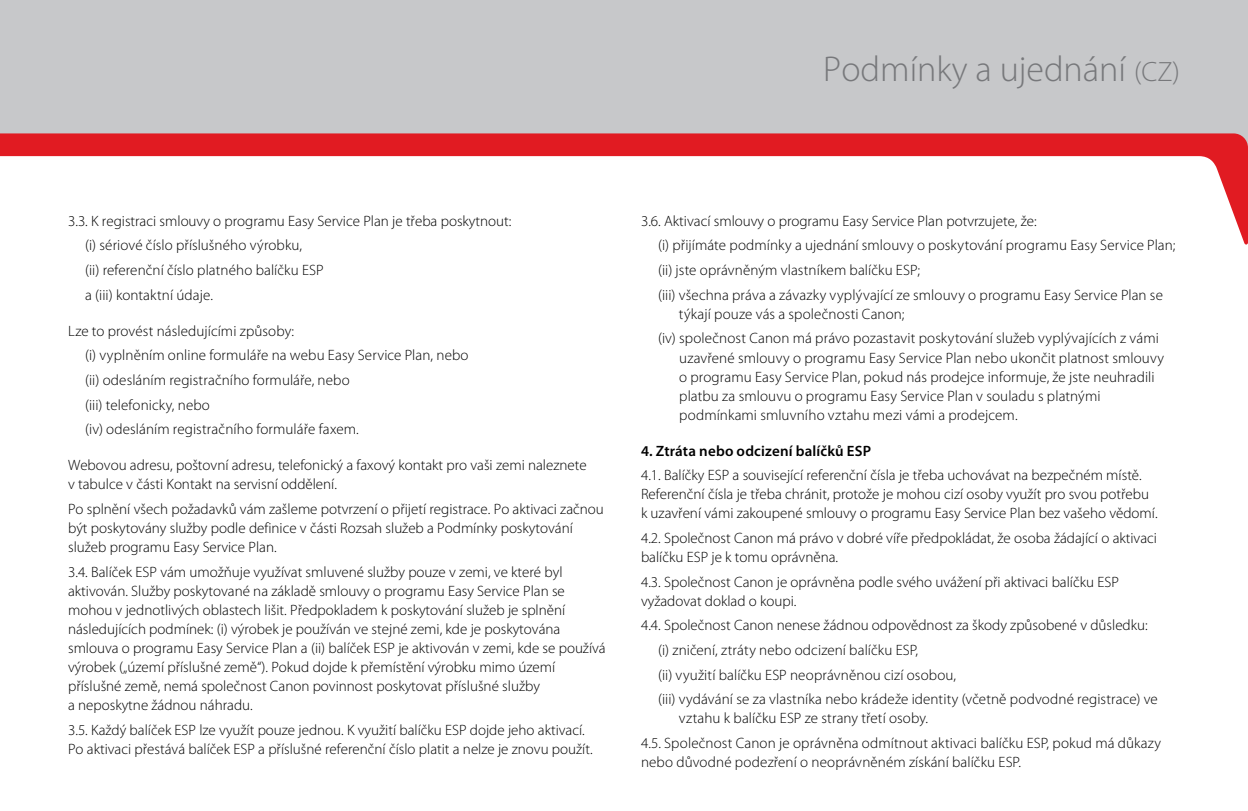
<style>
.page{position:relative;width:1248px;height:811px;background:#fff}
.page>*{position:absolute;margin:0;border:0;box-sizing:border-box;transform-origin:0 0}
.t1{font:300 36px "Myriad Pro";color:#77787b}
.t2{font:300 15px/19px "Myriad Pro";color:#000}
.t3{font:600 15px "Myriad Pro";letter-spacing:.01em;color:#000}
.s1{font-size:28px}
</style>
<div class="page">
<div style="left:0;top:0;width:1247px;height:133px;background:#c7c8ca"></div>
<svg style="left:0;top:133px;width:1247px;height:111px"></svg>
<h1 class="t1" style="left:823px;top:49px;width:358px">Podmínky a ujednání <span class="s1">(CZ)</span></h1>
<p class="t2" style="left:85px;top:208px;width:428px;line-height:24.6px;text-indent:-17px">3.3. K registraci smlouvy o programu Easy Service Plan je třeba poskytnout: (i) sériové číslo příslušného výrobku,<br>(ii) referenční číslo platného balíčku ESP<br>a (iii) kontaktní údaje.</p>
<p class="t2" style="left:85px;top:319px;width:385px;line-height:24.6px;text-indent:-17px">Lze to provést následujícími způsoby:<br>(i) vyplněním online formuláře na webu Easy Service Plan, nebo (ii) odesláním registračního formuláře, nebo<br>(iii) telefonicky, nebo<br>(iv) odesláním registračního formuláře faxem.</p>
<p class="t2" style="left:68px;top:456px;width:520px">Webovou adresu, poštovní adresu, telefonický a faxový kontakt pro vaši zemi naleznete v tabulce v části Kontakt na servisní oddělení.</p>
<p class="t2" style="left:68px;top:500px;width:537px">Po splnění všech požadavků vám zašleme potvrzení o přijetí registrace. Po aktivaci začnou být poskytovány služby podle definice v části Rozsah služeb a Podmínky poskytování služeb programu Easy Service Plan.</p>
<p class="t2" style="left:68px;top:562px;width:539px">3.4. Balíček ESP vám umožňuje využívat smluvené služby pouze v zemi, ve které byl aktivován. Služby poskytované na základě smlouvy o programu Easy Service Plan se mohou v jednotlivých oblastech lišit. Předpokladem k poskytování služeb je splnění následujících podmínek: (i) výrobek je používán ve stejné zemi, kde je poskytována smlouva o programu Easy Service Plan a (ii) balíček ESP je aktivován v zemi, kde se používá výrobek („území příslušné země“). Pokud dojde k přemístění výrobku mimo území příslušné země, nemá společnost Canon povinnost poskytovat příslušné služby<br>a neposkytne žádnou náhradu.</p>
<p class="t2" style="left:68px;top:720px;width:526px">3.5. Každý balíček ESP lze využít pouze jednou. K využití balíčku ESP dojde jeho aktivací.<br>Po aktivaci přestává balíček ESP a příslušné referenční číslo platit a nelze je znovu použít.</p>
<p class="t2" style="left:658px;top:209px;width:519px;line-height:24.6px;text-indent:-17px">3.6. Aktivací smlouvy o programu Easy Service Plan potvrzujete, že:<br>(i) přijímáte podmínky a ujednání smlouvy o poskytování programu Easy Service Plan; (ii) jste oprávněným vlastníkem balíčku ESP;<br>(iii) všechna práva a závazky vyplývající ze smlouvy o programu Easy Service Plan se</p>
<p class="t2" style="left:658px;top:302px;width:502px;line-height:24.6px;text-indent:21px">týkají pouze vás a společnosti Canon;<br>(iv) společnost Canon má právo pozastavit poskytování služeb vyplývajících z vámi</p>
<p class="t2" style="left:679px;top:348px;width:486px">uzavřené smlouvy o programu Easy Service Plan nebo ukončit platnost smlouvy o programu Easy Service Plan, pokud nás prodejce informuje, že jste neuhradili platbu za smlouvu o programu Easy Service Plan v souladu s platnými podmínkami smluvního vztahu mezi vámi a prodejcem.</p>
<p class="t3" style="left:641px;top:441px;width:232px">4. Ztráta nebo odcizení balíčků ESP</p>
<p class="t2" style="left:641px;top:466px;width:518px">4.1. Balíčky ESP a související referenční čísla je třeba uchovávat na bezpečném místě.<br>Referenční čísla je třeba chránit, protože je mohou cizí osoby využít pro svou potřebu k uzavření vámi zakoupené smlouvy o programu Easy Service Plan bez vašeho vědomí.</p>
<p class="t2" style="left:641px;top:529px;width:517px">4.2. Společnost Canon má právo v dobré víře předpokládat, že osoba žádající o aktivaci balíčku ESP je k tomu oprávněna.</p>
<p class="t2" style="left:641px;top:572px;width:479px">4.3. Společnost Canon je oprávněna podle svého uvážení při aktivaci balíčku ESP vyžadovat doklad o koupi.</p>
<p class="t2" style="left:658px;top:613px;width:501px;line-height:24.6px;text-indent:-17px">4.4. Společnost Canon nenese žádnou odpovědnost za škody způsobené v důsledku: (i) zničení, ztráty nebo odcizení balíčku ESP,<br>(ii) využití balíčku ESP neoprávněnou cizí osobou,<br>(iii) vydávání se za vlastníka nebo krádeže identity (včetně podvodné registrace) ve</p>
<p class="t2" style="left:641px;top:706px;width:521px;line-height:24.6px;text-indent:38px">vztahu k balíčku ESP ze strany třetí osoby.<br>4.5. Společnost Canon je oprávněna odmítnout aktivaci balíčku ESP, pokud má důkazy</p>
<p class="t2" style="left:641px;top:753px;width:381px">nebo důvodné podezření o neoprávněném získání balíčku ESP.</p>
</div>
